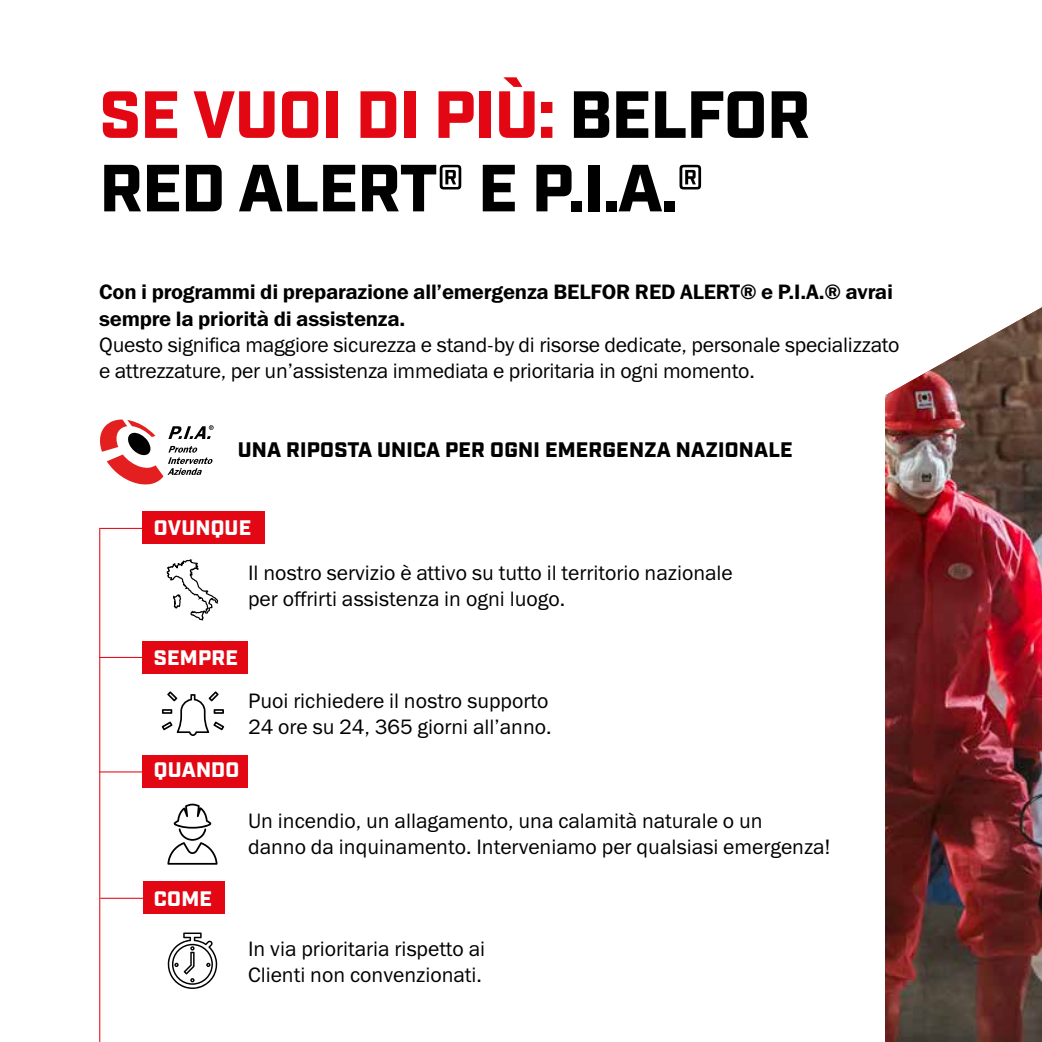
<style>
.page{position:relative;width:1042px;height:1042px;background:#fff}
.page>*{position:absolute;margin:0;border:0;box-sizing:border-box;transform-origin:0 0}
.t1{font:900 66.5px/73.5px "Industry";letter-spacing:-.01em;color:#000}
.t2{font:21px/26.2px "Franklin Gothic Book ITC";color:#000}
.t3{font:21px/26.2px "Franklin Gothic Demi ITC";letter-spacing:-.01em;color:#000}
.t4{font:900 21px "Industry";letter-spacing:.01em;color:#000}
.t5{font:900 21px "Industry";letter-spacing:.01em;color:#fff}
.s1{color:#e30613}
</style>
<div class="page">
<img style="left:885px;top:307px;width:157px;height:735px">
<hr style="left:100px;top:898px;width:60px;height:1px;background:#e30613">
<div style="left:143px;top:882px;width:81px;height:32px;background:#e30613"></div>
<hr style="left:99px;top:771px;width:60px;height:1px;background:#e30613">
<div style="left:142px;top:755px;width:106px;height:32px;background:#e30613"></div>
<hr style="left:99px;top:657px;width:60px;height:1px;background:#e30613">
<div style="left:142px;top:641px;width:106px;height:32px;background:#e30613"></div>
<hr style="left:99px;top:529px;width:1px;height:513px;background:#e30613">
<hr style="left:99px;top:528px;width:60px;height:1px;background:#e30613">
<div style="left:142px;top:512px;width:122px;height:32px;background:#e30613"></div>
<svg style="left:166px;top:559px;width:52px;height:61px"></svg>
<svg style="left:162px;top:691px;width:62px;height:45px"></svg>
<svg style="left:167px;top:803px;width:50px;height:61px"></svg>
<svg style="left:167px;top:932px;width:51px;height:57px"></svg>
<svg style="left:100px;top:419px;width:114px;height:65px"></svg>
<h1 class="t1" style="left:100px;top:82px;width:712px"><span class="s1">SE VUOI DI PIÙ:</span> BELFOR<br>RED ALERT® E P.I.A.®</h1>
<p class="t3" style="left:99px;top:280px;width:795px">Con i programmi di preparazione all’emergenza BELFOR RED ALERT® e P.I.A.® avrai sempre la priorità di assistenza.</p>
<p class="t2" style="left:99px;top:331px;width:802px">Questo significa maggiore sicurezza e stand-by di risorse dedicate, personale specializzato e attrezzature, per un’assistenza immediata e prioritaria in ogni momento.</p>
<p class="t4" style="left:238px;top:437px;width:556px">UNA RIPOSTA UNICA PER OGNI EMERGENZA NAZIONALE</p>
<p class="t5" style="left:154px;top:515px;width:99px">OVUNQUE</p>
<p class="t2" style="left:248px;top:559px;width:486px">Il nostro servizio è attivo su tutto il territorio nazionale per offrirti assistenza in ogni luogo.</p>
<p class="t5" style="left:154px;top:645px;width:85px">SEMPRE</p>
<p class="t5" style="left:154px;top:757px;width:87px">QUANDO</p>
<p class="t2" style="left:248px;top:687px;width:305px">Puoi richiedere il nostro supporto<br>24 ore su 24, 365 giorni all’anno.</p>
<p class="t2" style="left:248px;top:807px;width:584px">Un incendio, un allagamento, una calamità naturale o un<br>danno da inquinamento. Interveniamo per qualsiasi emergenza!</p>
<p class="t5" style="left:154px;top:886px;width:59px">COME</p>
<p class="t2" style="left:248px;top:935px;width:239px">In via prioritaria rispetto ai<br>Clienti non convenzionati.</p>
</div>
